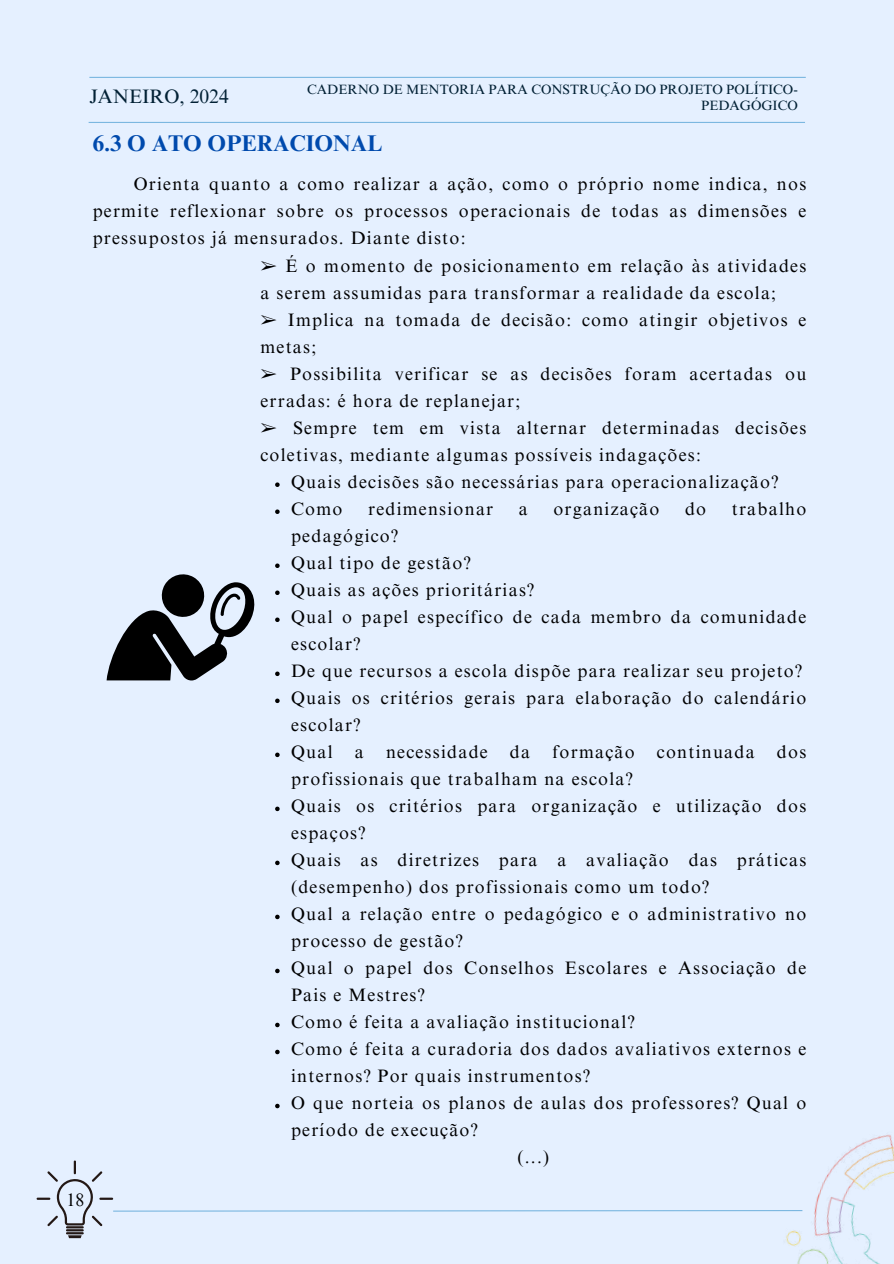
<style>
.page{position:relative;width:894px;height:1264px;background:#fff}
.page>*{position:absolute;margin:0;border:0;box-sizing:border-box;transform-origin:0 0}
.t1{font:700 22.8px "Times NRMT Pro";color:#004aad}
.t2{font:19.5px "Times NRMT Pro";color:#022135}
.t3{font:18px/27px "Times NRMT Pro";letter-spacing:.07em;color:#000}
.t4{font:13.5px/15.8px "Times NRMT Pro";color:#022135;text-align:right}
.s1{color:#e5f0ff}
.s2{font-family:"Free Serif"}
</style>
<div class="page">
<div style="left:0;top:0;width:893px;height:1263px;background:#e5f0ff"></div>
<hr style="left:89px;top:122px;width:715px;height:1px;background:#7bb7e0">
<hr style="left:89px;top:77px;width:716px;height:1px;background:#7bb7e0">
<svg style="left:107px;top:574px;width:148px;height:106px"></svg>
<svg style="left:275px;top:482px;width:4px;height:5px"></svg>
<svg style="left:275px;top:509px;width:4px;height:5px"></svg>
<svg style="left:275px;top:563px;width:4px;height:5px"></svg>
<svg style="left:275px;top:590px;width:4px;height:5px"></svg>
<svg style="left:275px;top:617px;width:4px;height:5px"></svg>
<svg style="left:275px;top:671px;width:4px;height:5px"></svg>
<svg style="left:275px;top:698px;width:4px;height:5px"></svg>
<svg style="left:275px;top:752px;width:4px;height:5px"></svg>
<svg style="left:275px;top:806px;width:4px;height:5px"></svg>
<svg style="left:275px;top:860px;width:4px;height:5px"></svg>
<svg style="left:275px;top:914px;width:4px;height:5px"></svg>
<svg style="left:275px;top:968px;width:4px;height:5px"></svg>
<svg style="left:275px;top:1022px;width:4px;height:5px"></svg>
<svg style="left:275px;top:1049px;width:4px;height:5px"></svg>
<svg style="left:275px;top:1103px;width:4px;height:5px"></svg>
<img style="left:786px;top:1134px;width:107px;height:129px">
<svg style="left:37px;top:1160px;width:766px;height:78px"></svg>
<p class="t2" style="left:89px;top:89px;width:141px">JANEIRO, 2024</p>
<p class="t4" style="left:307px;top:83px;width:492px">CADERNO DE MENTORIA PARA CONSTRUÇÃO DO PROJETO POLÍTICO-<br>PEDAGÓGICO</p>
<p class="t1" style="left:93px;top:134px;width:291px">6.3 O ATO OPERACIONAL</p>
<p class="t3" style="left:93px;top:172px;width:715px;text-align:justify"><span class="s1">xxxx</span>Orienta quanto a como realizar a ação, como o próprio nome indica, nos permite reflexionar sobre os processos operacionais de todas as dimensões e pressupostos já mensurados. Diante disto:</p>
<p class="t3" style="left:66px;top:1188px;width:20px">18</p>
<p class="t3" style="left:260px;top:254px;width:547px"><span class="s2">➢</span> É o momento de posicionamento em relação às atividades a serem assumidas para transformar a realidade da escola;</p>
<p class="t3" style="left:260px;top:308px;width:547px"><span class="s2">➢</span> Implica na tomada de decisão: como atingir objetivos e metas;</p>
<p class="t3" style="left:260px;top:362px;width:547px"><span class="s2">➢</span> Possibilita verificar se as decisões foram acertadas ou erradas: é hora de replanejar;</p>
<p class="t3" style="left:260px;top:416px;width:547px"><span class="s2">➢</span> Sempre tem em vista alternar determinadas decisões</p>
<p class="t3" style="left:260px;top:443px;width:442px">coletivas, mediante algumas possíveis indagações:</p>
<p class="t3" style="left:291px;top:470px;width:488px">Quais decisões são necessárias para operacionalização?</p>
<p class="t3" style="left:291px;top:497px;width:53px">Como</p>
<p class="t3" style="left:368px;top:497px;width:126px">redimensionar</p>
<p class="t3" style="left:518px;top:497px;width:10px">a</p>
<p class="t3" style="left:553px;top:497px;width:107px">organização</p>
<p class="t3" style="left:685px;top:497px;width:23px">do</p>
<p class="t3" style="left:731px;top:497px;width:76px">trabalho</p>
<p class="t3" style="left:291px;top:524px;width:108px">pedagógico?</p>
<p class="t3" style="left:291px;top:551px;width:181px">Qual tipo de gestão?</p>
<p class="t3" style="left:291px;top:578px;width:244px">Quais as ações prioritárias?</p>
<p class="t3" style="left:291px;top:605px;width:516px">Qual o papel específico de cada membro da comunidade</p>
<p class="t3" style="left:291px;top:632px;width:71px">escolar?</p>
<p class="t3" style="left:291px;top:659px;width:512px">De que recursos a escola dispõe para realizar seu projeto?</p>
<p class="t3" style="left:291px;top:686px;width:516px">Quais os critérios gerais para elaboração do calendário</p>
<p class="t3" style="left:291px;top:713px;width:71px">escolar?</p>
<p class="t3" style="left:291px;top:740px;width:516px">Qual a necessidade da formação continuada dos</p>
<p class="t3" style="left:291px;top:767px;width:343px">profissionais que trabalham na escola?</p>
<p class="t3" style="left:291px;top:794px;width:516px">Quais os critérios para organização e utilização dos</p>
<p class="t3" style="left:291px;top:821px;width:76px">espaços?</p>
<p class="t3" style="left:291px;top:848px;width:516px">Quais as diretrizes para a avaliação das práticas</p>
<p class="t3" style="left:291px;top:875px;width:419px">(desempenho) dos profissionais como um todo?</p>
<p class="t3" style="left:291px;top:902px;width:516px">Qual a relação entre o pedagógico e o administrativo no</p>
<p class="t3" style="left:291px;top:929px;width:173px">processo de gestão?</p>
<p class="t3" style="left:291px;top:956px;width:516px">Qual o papel dos Conselhos Escolares e Associação de</p>
<p class="t3" style="left:291px;top:983px;width:135px">Pais e Mestres?</p>
<p class="t3" style="left:291px;top:1010px;width:345px">Como é feita a avaliação institucional?</p>
<p class="t3" style="left:291px;top:1037px;width:516px">Como é feita a curadoria dos dados avaliativos externos e</p>
<p class="t3" style="left:291px;top:1064px;width:300px">internos? Por quais instrumentos?</p>
<p class="t3" style="left:291px;top:1091px;width:516px">O que norteia os planos de aulas dos professores? Qual o</p>
<p class="t3" style="left:291px;top:1118px;width:188px">período de execução?</p>
<p class="t3" style="left:517px;top:1145px;width:33px">(...)</p>
</div>
